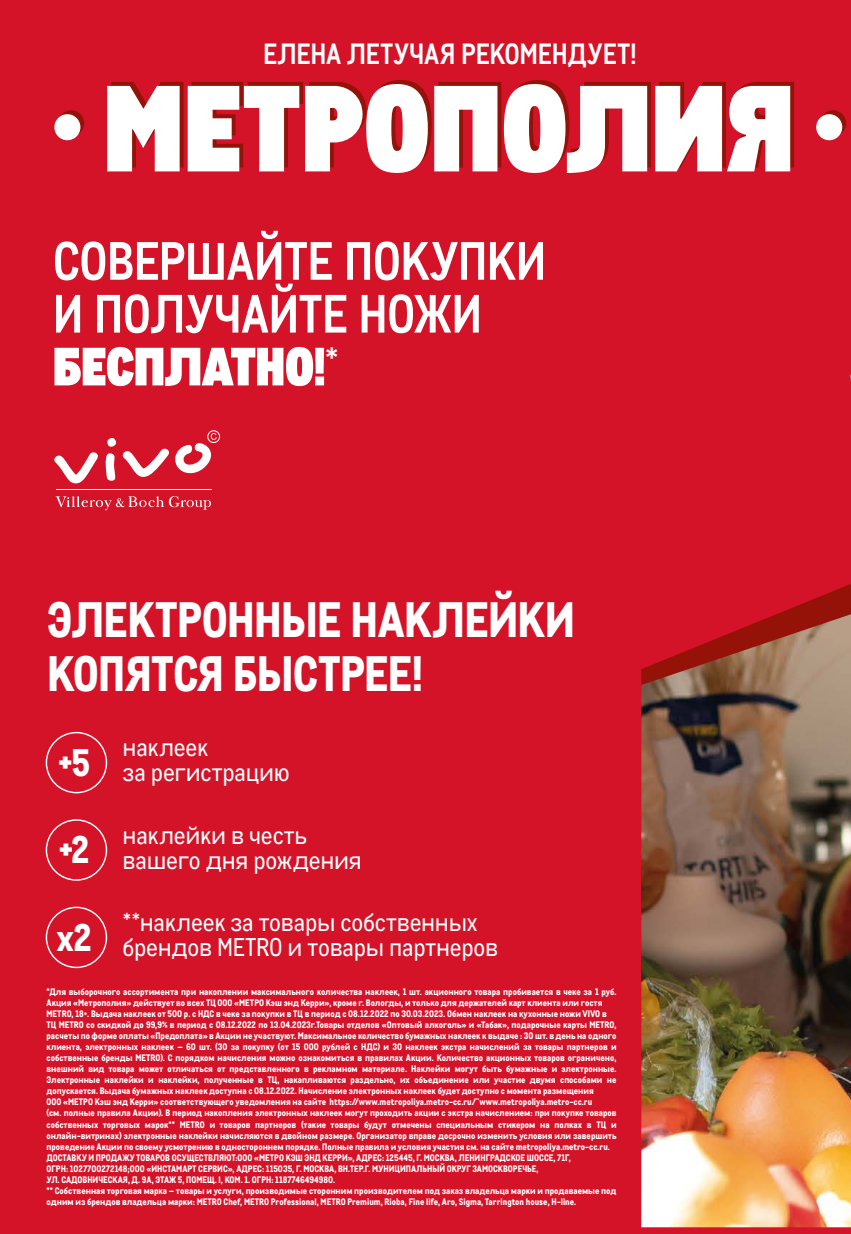
<style>
.page{position:relative;width:851px;height:1234px;background:#fff}
.page>*{position:absolute;margin:0;border:0;box-sizing:border-box;transform-origin:0 0}
.t1{font:118.95px "CA Metro Superfat";color:#fff}
.t2{font:700 52.35px/52.8px "CA Metro";letter-spacing:-.015em;color:#fff}
.t3{font:52.35px "CA Metro Superfat";letter-spacing:-.01em;color:#fff}
.t4{font:800 48.45px/53.2px "CA Metro";letter-spacing:-.015em;color:#fff}
.t5{font:700 28.5px "CA Metro";letter-spacing:-.005em;color:#fff}
.t6{font:24.9px/24.9px "CA Metro";letter-spacing:-.01em;color:#fff}
.t7{font:800 9.15px/11.1px "CA Metro";color:#fff}
</style>
<div class="page">
<div style="left:0;top:0;width:850px;height:1233px;background:#d41328"></div>
<img style="left:641px;top:622px;width:209px;height:604px">
<svg style="left:58px;top:110px;width:26px;height:26px"></svg>
<svg style="left:820px;top:110px;width:26px;height:26px"></svg>
<img style="left:756px;top:375px;width:94px;height:291px">
<div style="left:46px;top:731px;width:61px;height:62px;border:1px solid #fff;border-radius:50%"></div>
<div style="left:46px;top:819px;width:61px;height:61px;border:1px solid #fff;border-radius:50%"></div>
<div style="left:46px;top:906px;width:61px;height:61px;border:1px solid #fff;border-radius:50%"></div>
<div style="left:54px;top:114px;width:26px;height:26px;background:#fff;border-radius:50%"></div>
<div style="left:816px;top:114px;width:26px;height:26px;background:#fff;border-radius:50%"></div>
<hr style="left:56px;top:489px;width:155px;height:1px;background:#fff">
<svg style="left:54px;top:452px;width:44px;height:32px"></svg>
<svg style="left:122px;top:448px;width:47px;height:29px"></svg>
<svg style="left:105px;top:453px;width:11px;height:28px"></svg>
<svg style="left:107px;top:438px;width:9px;height:9px"></svg>
<svg style="left:175px;top:430px;width:45px;height:44px"></svg>
<svg style="left:55px;top:496px;width:156px;height:14px"></svg>
<h3 class="t5" style="left:263px;top:32px;width:375px">ЕЛЕНА ЛЕТУЧАЯ РЕКОМЕНДУЕТ!</h3>
<h1 class="t1" style="left:103px;top:25px;width:692px">МЕТРОПОЛИЯ</h1>
<h2 class="t2" style="left:53px;top:231px;width:495px">СОВЕРШАЙТЕ ПОКУПКИ<br>И ПОЛУЧАЙТЕ НОЖИ</h2>
<h2 class="t3" style="left:53px;top:321px;width:288px">БЕСПЛАТНО!<sup>*</sup></h2>
<h3 class="t4" style="left:47px;top:589px;width:529px">ЭЛЕКТРОННЫЕ НАКЛЕЙКИ<br>КОПЯТСЯ БЫСТРЕЕ!</h3>
<h3 class="t6" style="left:58px;top:733px;width:233px;text-indent:64px">наклеек<br><sup>+5</sup> за регистрацию</h3>
<h3 class="t6" style="left:59px;top:821px;width:304px;text-align:center">наклейки в честь<br><sup>+2</sup> вашего дня рождения</h3>
<h3 class="t6" style="left:56px;top:908px;width:443px;text-indent:66px">**наклеек за товары собственных <sup>x2</sup> брендов METRO и товары партнеров</h3>
<p class="t7" style="left:47px;top:984px;width:571px">*Для выборочного ассортимента при накоплении максимального количества наклеек, 1 шт. акционного товара пробивается в чеке за 1 руб.<br>Акция «Метрополия» действует во всех ТЦ ООО «МЕТРО Кэш энд Керри», кроме г. Вологды, и только для держателей карт клиента или гостя МЕТRО, 18+. Выдача наклеек от 500 р. с НДС в чеке за покупки в ТЦ в период с 08.12.2022 по 30.03.2023. Обмен наклеек на кухонные ножи VIVO в ТЦ METRO со скидкой до 99,9% в период с 08.12.2022 по 13.04.2023г.Товары отделов «Оптовый алкоголь» и «Табак», подарочные карты METRO, расчеты по форме оплаты «Предоплата» в Акции не участвуют. Максимальное количество бумажных наклеек к выдаче : 30 шт. в день на одного клиента, электронных наклеек – 60 шт. (30 за покупку (от 15 000 рублей с НДС) и 30 наклеек экстра начислений за товары партнеров и собственные бренды METRO). С порядком начисления можно ознакомиться в правилах Акции. Количество акционных товаров ограничено, внешний вид товара может отличаться от представленного в рекламном материале. Наклейки могут быть бумажные и электронные.<br>Электронные наклейки и наклейки, полученные в ТЦ, накапливаются раздельно, их объединение или участие двумя способами не допускается. Выдача бумажных наклеек доступна с 08.12.2022. Начисление электронных наклеек будет доступно с момента размещения<br>ООО «МЕТРО Кэш энд Керри» соответствующего уведомления на сайте https://www.metropoliya.metro-cc.ru/"www.metropoliya.metro-cc.ru<br>(см. полные правила Акции). В период накопления электронных наклеек могут проходить акции с экстра начислением: при покупке товаров собственных торговых марок** METRO и товаров партнеров (такие товары будут отмечены специальным стикером на полках в ТЦ и онлайн-витринах) электронные наклейки начисляются в двойном размере. Организатор вправе досрочно изменить условия или завершить проведение Акции по своему усмотрению в одностороннем порядке. Полные правила и условия участия см. на сайте metropoliya.metro-cc.ru.<br>ДОСТАВКУ И ПРОДАЖУ ТОВАРОВ ОСУЩЕСТВЛЯЮТ:ООО «МЕТРО КЭШ ЭНД КЕРРИ», АДРЕС: 125445, Г. МОСКВА, ЛЕНИНГРАДСКОЕ ШОССЕ, 71Г,<br>ОГРН: 1027700272148;ООО «ИНСТАМАРТ СЕРВИС», АДРЕС: 115035, Г. МОСКВА, ВН.ТЕР.Г. МУНИЦИПАЛЬНЫЙ ОКРУГ ЗАМОСКВОРЕЧЬЕ,<br>УЛ. САДОВНИЧЕСКАЯ, Д. 9А, ЭТАЖ 5, ПОМЕЩ. I, КОМ. 1. ОГРН: 1187746494980.<br>** Собственная торговая марка – товары и услуги, производимые сторонним производителем под заказ владельца марки и продаваемые под одним из брендов владельца марки: METRO Chef, METRO Professional, METRO Premium, Rioba, Fine life, Aro, Sigma, Tarrington house, H-line.</p>
</div>
